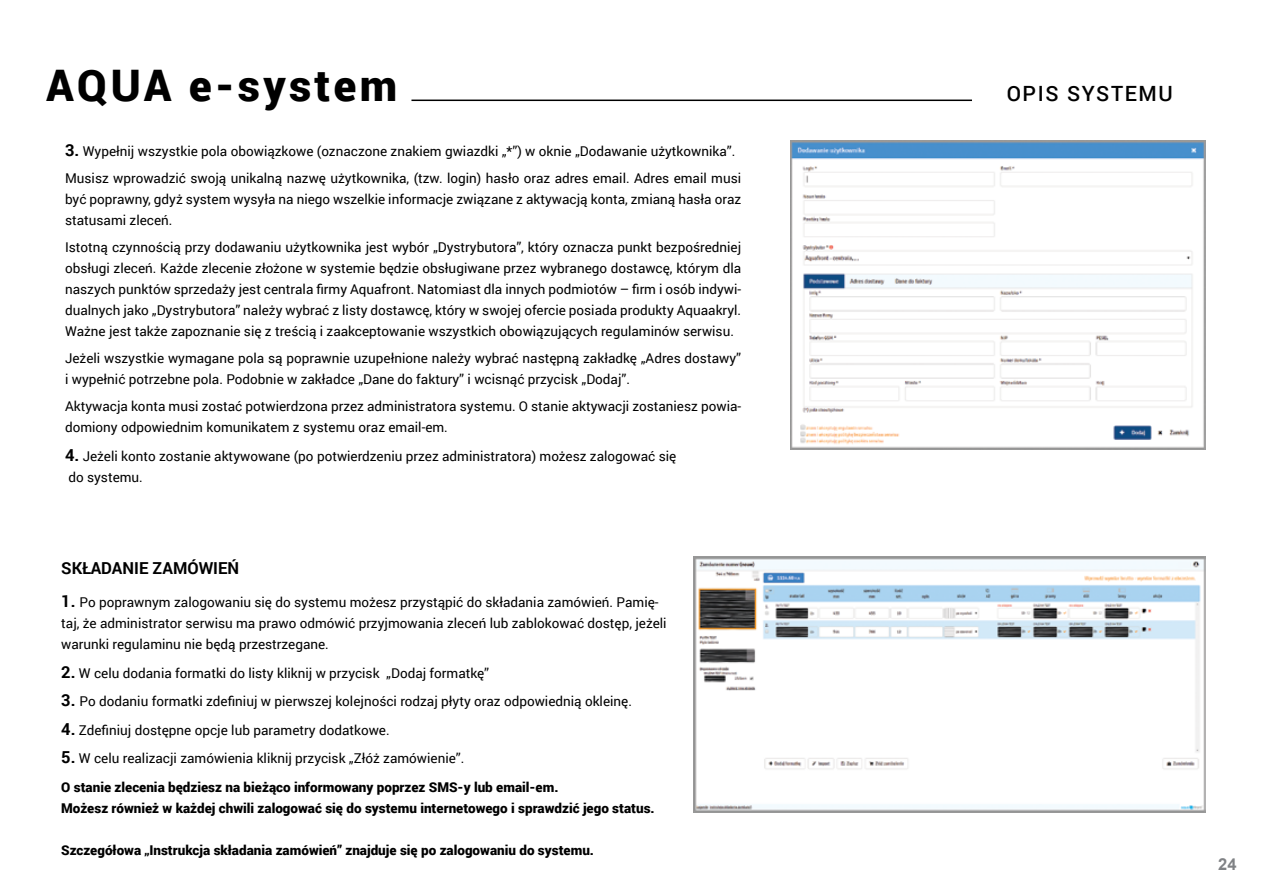
<style>
.page{position:relative;width:1263px;height:893px;background:#fff}
.page>*{position:absolute;margin:0;border:0;box-sizing:border-box;transform-origin:0 0}
.t1{font:900 43.5px "Roboto";letter-spacing:.075em;color:#000}
.t2{font:500 21px "Roboto";letter-spacing:.075em;color:#000}
.t3{font:700 16.5px "Roboto";color:#000}
.t4{font:700 16.5px "Arial";color:#808285}
.t5{font:13.5px/21px "Roboto";color:#000}
.t6{font:900 13.5px/28.5px "Roboto";color:#000}
.s1{font-weight:700;font-size:16.5px}
.s2{font-weight:400}
</style>
<div class="page">
<hr style="left:411px;top:100px;width:561px;height:1px;background:#000">
<img style="left:790px;top:141px;width:415px;height:308px">
<img style="left:694px;top:557px;width:511px;height:256px">
<div style="left:1178px;top:562px;width:12px;height:6px;background:#f3f9fd"></div>
<h1 class="t1" style="left:46px;top:55px;width:353px">AQUA e-system</h1>
<p class="t5" style="left:65px;top:137px;width:678px;line-height:27px"><span class="s1">3.</span> Wypełnij wszystkie pola obowiązkowe (oznaczone znakiem gwiazdki „*”) w oknie „Dodawanie użytkownika”.<br>Musisz wprowadzić swoją unikalną nazwę użytkownika, (tzw. login) hasło oraz adres email. Adres email musi</p>
<p class="t5" style="left:65px;top:188px;width:678px">być poprawny, gdyż system wysyła na niego wszelkie informacje związane z aktywacją konta, zmianą hasła oraz statusami zleceń.</p>
<p class="t5" style="left:65px;top:236px;width:678px;text-align:justify">Istotną czynnością przy dodawaniu użytkownika jest wybór „Dystrybutora”, który oznacza punkt bezpośredniej obsługi zleceń. Każde zlecenie złożone w systemie będzie obsługiwane przez wybranego dostawcę, którym dla naszych punktów sprzedaży jest centrala firmy Aquafront. Natomiast dla innych podmiotów – firm i osób indywi&shy;dualnych jako „Dystrybutora” należy wybrać z listy dostawcę, który w swojej ofercie posiada produkty Aquaakryl.<br>Ważne jest także zapoznanie się z treścią i zaakceptowanie wszystkich obowiązujących regulaminów serwisu.</p>
<p class="t5" style="left:65px;top:347px;width:678px">Jeżeli wszystkie wymagane pola są poprawnie uzupełnione należy wybrać następną zakładkę „Adres dostawy” i wypełnić potrzebne pola. Podobnie w zakładce „Dane do faktury” i wcisnąć przycisk „Dodaj”.</p>
<p class="t5" style="left:65px;top:395px;width:678px">Aktywacja konta musi zostać potwierdzona przez administratora systemu. O stanie aktywacji zostaniesz powia&shy;domiony odpowiednim komunikatem z systemu oraz email-em.</p>
<p class="t5" style="left:65px;top:445px;width:613px"><span class="s1">4.</span> Jeżeli konto zostanie aktywowane (po potwierdzeniu przez administratora) możesz zalogować się do systemu.</p>
<p class="t3" style="left:61px;top:556px;width:180px">SKŁADANIE ZAMÓWIEŃ</p>
<p class="t5" style="left:61px;top:591px;width:607px"><span class="s1">1.</span> Po poprawnym zalogowaniu się do systemu możesz przystąpić do składania zamówień. Pamię&shy;taj, że administrator serwisu ma prawo odmówić przyjmowania zleceń lub zablokować dostęp, jeżeli warunki regulaminu nie będą przestrzegane.</p>
<p class="t5" style="left:61px;top:662px;width:429px"><span class="s1">2.</span> W celu dodania formatki do listy kliknij w przycisk „Dodaj formatkę”</p>
<p class="t5" style="left:61px;top:690px;width:572px"><span class="s1">3.</span> Po dodaniu formatki zdefiniuj w pierwszej kolejności rodzaj płyty oraz odpowiednią okleinę.</p>
<p class="t5" style="left:61px;top:719px;width:330px"><span class="s1">4.</span> Zdefiniuj dostępne opcje lub parametry dodatkowe.</p>
<p class="t6" style="left:61px;top:743px;width:499px"><span class="s1">5.</span> <span class="s2">W celu realizacji zamówienia kliknij przycisk „Złóż zamówienie”.<br></span>O stanie zlecenia będziesz na bieżąco informowany poprzez SMS-y lub email-em.</p>
<p class="t6" style="left:61px;top:793px;width:595px">Możesz również w każdej chwili zalogować się do systemu internetowego i sprawdzić jego status.</p>
<p class="t6" style="left:61px;top:835px;width:534px">Szczegółowa „Instrukcja składania zamówień” znajduje się po zalogowaniu do systemu.</p>
<h2 class="t2" style="left:1007px;top:79px;width:168px">OPIS SYSTEMU</h2>
<p class="t4" style="left:1218px;top:853px;width:20px">24</p>
</div>
